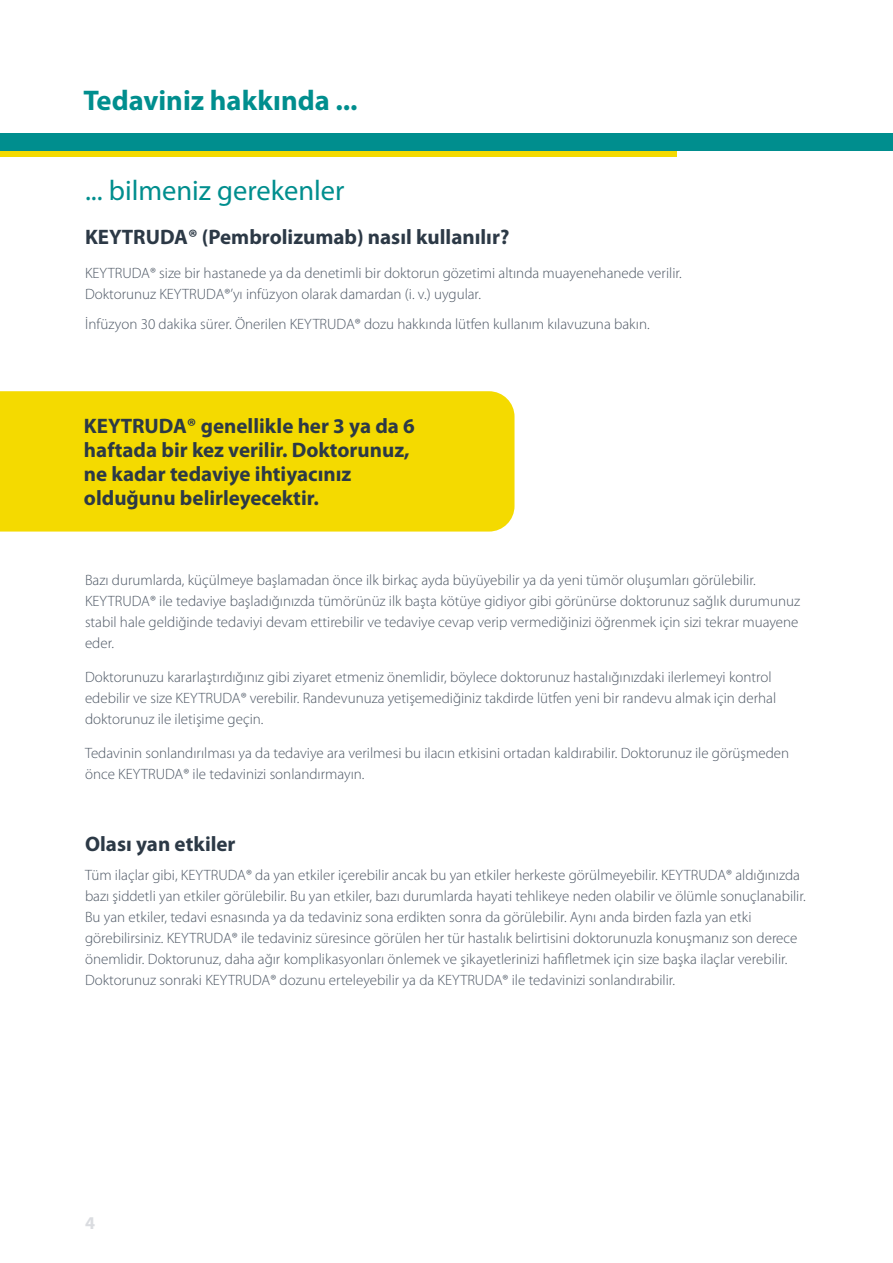
<style>
.page{position:relative;width:893px;height:1263px;background:#fff}
.page>*{position:absolute;margin:0;border:0;box-sizing:border-box;transform-origin:0 0}
.t1{font:28.5px "Myriad Pro";color:#008e8e}
.t2{font:700 28.5px "Myriad Pro";color:#008e8e}
.t3{font:700 21px/24px "Myriad Pro";color:#2c3946}
.t4{font:700 18px "Myriad Pro";color:#dadce0}
.t5{font:300 15px/21px "Myriad Pro";color:#4e5865}
</style>
<div class="page">
<div style="left:0;top:391px;width:514px;height:140px;background:#f4da00"></div>
<div style="left:0;top:133px;width:893px;height:18px;background:#008e8e"></div>
<div style="left:0;top:151px;width:677px;height:6px;background:#f4da00"></div>
<h1 class="t2" style="left:83px;top:82px;width:276px">Tedaviniz hakkında ...</h1>
<h1 class="t1" style="left:85px;top:173px;width:261px">... bilmeniz gerekenler</h1>
<h2 class="t3" style="left:85px;top:225px;width:426px">KEYTRUDA® (Pembrolizumab) nasıl kullanılır?</h2>
<p class="t5" style="left:85px;top:263px;width:598px">KEYTRUDA® size bir hastanede ya da denetimli bir doktorun gözetimi altında muayenehanede verilir.<br>Doktorunuz KEYTRUDA®’yı infüzyon olarak damardan (i. v.) uygular.</p>
<p class="t5" style="left:85px;top:313px;width:566px">İnfüzyon 30 dakika sürer. Önerilen KEYTRUDA® dozu hakkında lütfen kullanım kılavuzuna bakın.</p>
<h2 class="t3" style="left:84px;top:413px;width:332px">KEYTRUDA® genellikle her 3 ya da 6 haftada bir kez verilir. Doktorunuz, ne kadar tedaviye ihtiyacınız olduğunu belirleyecektir.</h2>
<p class="t5" style="left:85px;top:570px;width:717px">Bazı durumlarda, küçülmeye başlamadan önce ilk birkaç ayda büyüyebilir ya da yeni tümör oluşumları görülebilir.<br>KEYTRUDA® ile tedaviye başladığınızda tümörünüz ilk başta kötüye gidiyor gibi görünürse doktorunuz sağlık durumunuz stabil hale geldiğinde tedaviyi devam ettirebilir ve tedaviye cevap verip vermediğinizi öğrenmek için sizi tekrar muayene eder.</p>
<p class="t5" style="left:85px;top:667px;width:693px">Doktorunuzu kararlaştırdığınız gibi ziyaret etmeniz önemlidir, böylece doktorunuz hastalığınızdaki ilerlemeyi kontrol edebilir ve size KEYTRUDA® verebilir. Randevunuza yetişemediğiniz takdirde lütfen yeni bir randevu almak için derhal doktorunuz ile iletişime geçin.</p>
<p class="t5" style="left:85px;top:743px;width:706px">Tedavinin sonlandırılması ya da tedaviye ara verilmesi bu ilacın etkisini ortadan kaldırabilir. Doktorunuz ile görüşmeden önce KEYTRUDA® ile tedavinizi sonlandırmayın.</p>
<h2 class="t3" style="left:85px;top:831px;width:152px">Olası yan etkiler</h2>
<p class="t5" style="left:85px;top:865px;width:722px">Tüm ilaçlar gibi, KEYTRUDA® da yan etkiler içerebilir ancak bu yan etkiler herkeste görülmeyebilir. KEYTRUDA® aldığınızda bazı şiddetli yan etkiler görülebilir. Bu yan etkiler, bazı durumlarda hayati tehlikeye neden olabilir ve ölümle sonuçlanabilir.<br>Bu yan etkiler, tedavi esnasında ya da tedaviniz sona erdikten sonra da görülebilir. Aynı anda birden fazla yan etki görebilirsiniz. KEYTRUDA® ile tedaviniz süresince görülen her tür hastalık belirtisini doktorunuzla konuşmanız son derece önemlidir. Doktorunuz, daha ağır komplikasyonları önlemek ve şikayetlerinizi hafifletmek için size başka ilaçlar verebilir.<br>Doktorunuz sonraki KEYTRUDA® dozunu erteleyebilir ya da KEYTRUDA® ile tedavinizi sonlandırabilir.</p>
<p class="t4" style="left:85px;top:1211px;width:11px">4</p>
</div>
